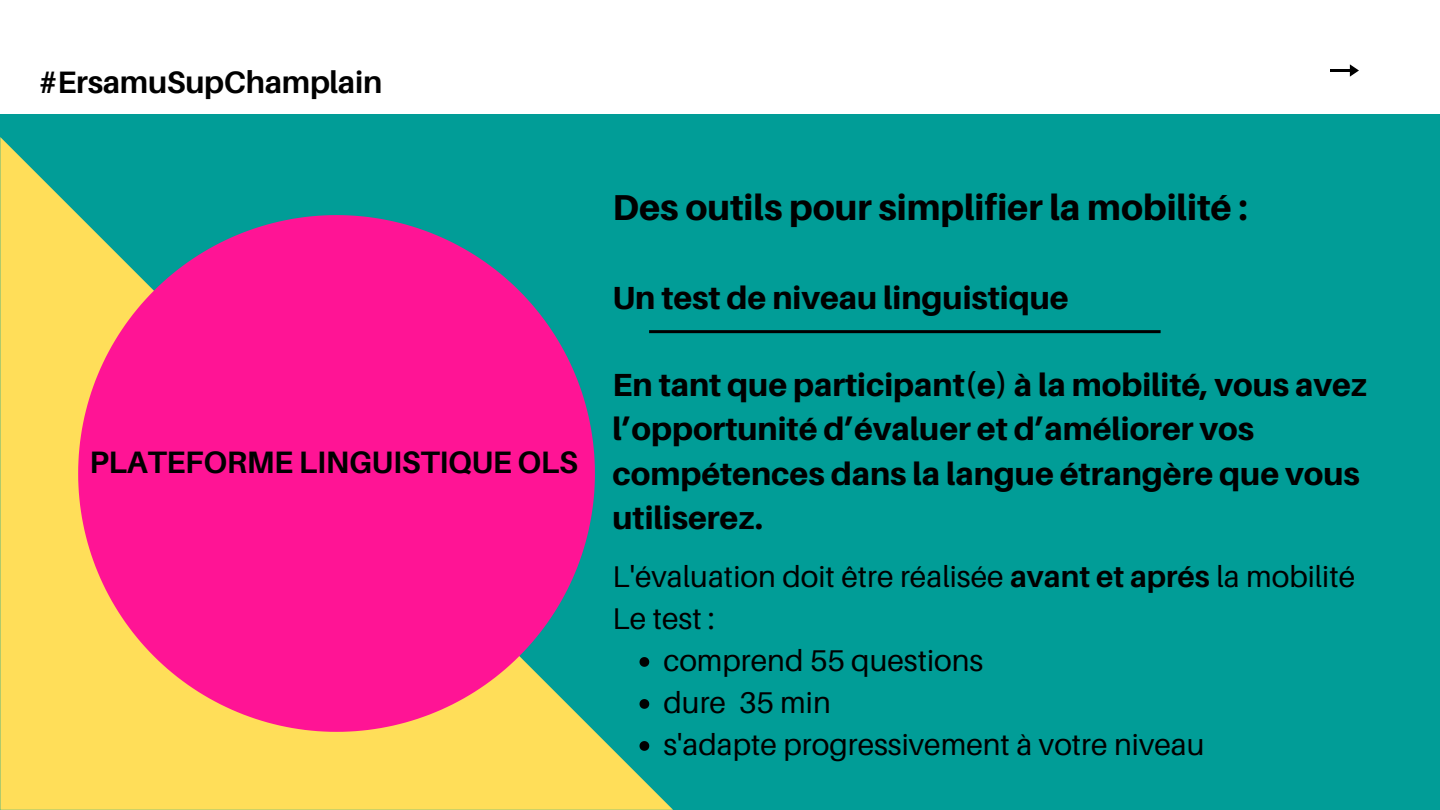
<style>
.page{position:relative;width:1440px;height:810px;background:#fff}
.page>*{position:absolute;margin:0;border:0;box-sizing:border-box;transform-origin:0 0}
.t1{font:800 36px "Aileron";color:#000}
.t2{font:800 32px/44.2px "Aileron";color:#000}
.t3{font:700 31px "Aileron";letter-spacing:-.01em;color:#000}
.t4{font:30px "Aileron";color:#000}
.s1{color:#fff}
.s2{font-weight:700}
</style>
<div class="page">
<div style="left:0;top:114px;width:1440px;height:696px;background:#019d97"></div>
<svg style="left:0;top:137px;width:673px;height:673px"></svg>
<svg style="left:78px;top:215px;width:517px;height:517px;background:#e5398e"></svg>
<svg style="left:1331px;top:64px;width:28px;height:13px"></svg>
<svg style="left:640px;top:657px;width:9px;height:10px"></svg>
<svg style="left:640px;top:699px;width:9px;height:10px"></svg>
<svg style="left:640px;top:741px;width:9px;height:10px"></svg>
<hr style="left:649px;top:330px;width:512px;height:3px;background:#000">
<p class="t3" style="left:38px;top:63px;width:365px">#ErsamuSupChamplain<span class="s1">g</span></p>
<p class="t3" style="left:89px;top:443px;width:490px">PLATEFORME LINGUISTIQUE OLS</p>
<p class="t1" style="left:613px;top:185px;width:637px">Des outils pour simplifier la mobilité :</p>
<p class="t2" style="left:613px;top:275px;width:458px">Un test de niveau linguistique</p>
<p class="t2" style="left:613px;top:362px;width:756px">En tant que participant(e) à la mobilité, vous avez l’opportunité d’évaluer et d’améliorer vos compétences dans la langue étrangère que vous utiliserez.</p>
<p class="t4" style="left:613px;top:558px;width:744px">L'évaluation doit être réalisée <span class="s2">avant et aprés</span> la mobilité</p>
<p class="t4" style="left:613px;top:600px;width:104px">Le test :</p>
<p class="t4" style="left:664px;top:642px;width:321px">comprend 55 questions</p>
<p class="t4" style="left:664px;top:684px;width:169px">dure 35 min</p>
<p class="t4" style="left:664px;top:726px;width:543px">s'adapte progressivement à votre niveau</p>
</div>
